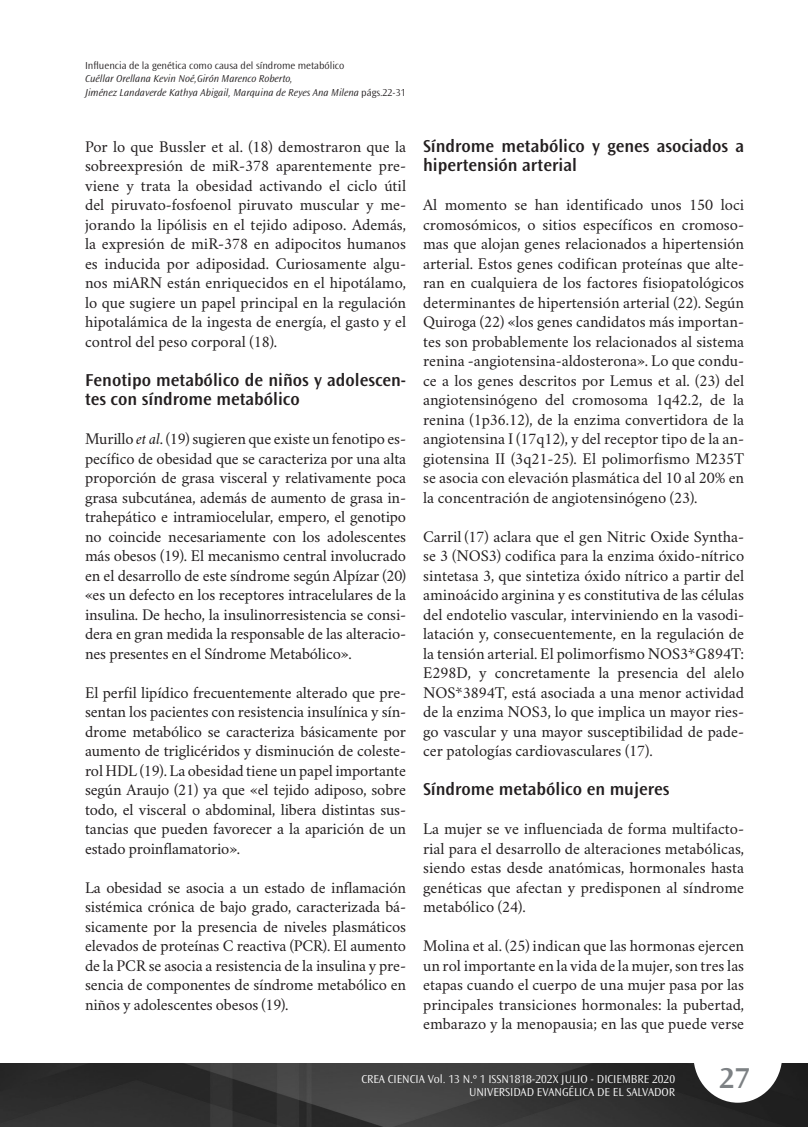
<style>
.page{position:relative;width:808px;height:1127px;background:#fff}
.page>*{position:absolute;margin:0;border:0;box-sizing:border-box;transform-origin:0 0}
.t1{font:600 30px "Ocean Sans Std";color:#7d8184}
.temas{font:600 18px/19.5px "Ocean Sans Std";color:#231f20}
.PARRAFO_GENERAL{font:16.5px/19.5px "Crimson";color:#231f20;text-align:justify}
.t2{font:300 12px/13.5px "Ocean Sans Std";color:#fff;text-align:right}
.t3{font:italic 300 10.5px/13.2px "Ocean Sans Std";color:#231f20}
.t4{font:300 10.5px "Ocean Sans Std";color:#231f20}
.s1{font-style:normal}
.s2{font-style:italic}
</style>
<div class="page">
<img style="left:0;top:1063px;width:808px;height:64px">
<div style="left:693px;top:1008px;width:89px;height:94px;background:#fff;border-radius:50%"></div>
<p class="t4" style="left:85px;top:60px;width:261px">Influencia de la genética como causa del síndrome metabólico</p>
<p class="t3" style="left:85px;top:73px;width:322px">Cuéllar Orellana Kevin Noé,Girón Marenco Roberto,<br>Jiménez Landaverde Kathya Abigail, Marquina de Reyes Ana Milena <span class="s1">págs.22-31</span></p>
<p class="PARRAFO_GENERAL" style="left:85px;top:134px;width:323px">Por lo que Bussler et al. (18) demostraron que la sobreexpresión de miR-378 aparentemente pre&shy;viene y trata la obesidad activando el ciclo útil del piruvato-fosfoenol piruvato muscular y me&shy;jorando la lipólisis en el tejido adiposo. Además, la expresión de miR-378 en adipocitos humanos es inducida por adiposidad. Curiosamente algu&shy;nos miARN están enriquecidos en el hipotálamo, lo que sugiere un papel principal en la regulación hipotalámica de la ingesta de energía, el gasto y el control del peso corporal (18).</p>
<p class="temas" style="left:85px;top:370px;width:323px">Fenotipo metabólico de niños y adolescen&shy;tes con síndrome metabólico</p>
<p class="PARRAFO_GENERAL" style="left:85px;top:427px;width:323px">Murillo <span class="s2">et al</span>. (19) sugieren que existe un fenotipo es&shy;pecífico de obesidad que se caracteriza por una alta proporción de grasa visceral y relativamente poca grasa subcutánea, además de aumento de grasa in&shy;trahepático e intramiocelular, empero, el genotipo no coincide necesariamente con los adolescentes más obesos (19). El mecanismo central involucrado en el desarrollo de este síndrome según Alpízar (20) «es un defecto en los receptores intracelulares de la insulina. De hecho, la insulinorresistencia se consi&shy;dera en gran medida la responsable de las alteracio&shy;nes presentes en el Síndrome Metabólico».</p>
<p class="PARRAFO_GENERAL" style="left:85px;top:680px;width:323px">El perfil lipídico frecuentemente alterado que pre&shy;sentan los pacientes con resistencia insulínica y sín&shy;drome metabólico se caracteriza básicamente por aumento de triglicéridos y disminución de coleste&shy;rol HDL (19). La obesidad tiene un papel importante según Araujo (21) ya que «el tejido adiposo, sobre todo, el visceral o abdominal, libera distintas sus&shy;tancias que pueden favorecer a la aparición de un estado proinflamatorio».</p>
<p class="PARRAFO_GENERAL" style="left:85px;top:875px;width:323px">La obesidad se asocia a un estado de inflamación sistémica crónica de bajo grado, caracterizada bá&shy;sicamente por la presencia de niveles plasmáticos elevados de proteínas C reactiva (PCR). El aumento de la PCR se asocia a resistencia de la insulina y pre&shy;sencia de componentes de síndrome metabólico en niños y adolescentes obesos (19).</p>
<p class="temas" style="left:423px;top:136px;width:323px">Síndrome metabólico y genes asociados a hipertensión arterial</p>
<p class="PARRAFO_GENERAL" style="left:423px;top:193px;width:323px">Al momento se han identificado unos 150 loci cromosómicos, o sitios específicos en cromoso&shy;mas que alojan genes relacionados a hipertensión arterial. Estos genes codifican proteínas que alte&shy;ran en cualquiera de los factores fisiopatológicos determinantes de hipertensión arterial (22). Según Quiroga (22) «los genes candidatos más importan&shy;tes son probablemente los relacionados al sistema renina -angiotensina-aldosterona». Lo que condu&shy;ce a los genes descritos por Lemus et al. (23) del angiotensinógeno del cromosoma 1q42.2, de la renina (1p36.12), de la enzima convertidora de la angiotensina I (17q12), y del receptor tipo de la an&shy;giotensina II (3q21-25). El polimorfismo M235T se asocia con elevación plasmática del 10 al 20% en la concentración de angiotensinógeno (23).</p>
<p class="PARRAFO_GENERAL" style="left:423px;top:524px;width:323px">Carril (17) aclara que el gen Nitric Oxide Syntha&shy;se 3 (NOS3) codifica para la enzima óxido-nítrico sintetasa 3, que sintetiza óxido nítrico a partir del aminoácido arginina y es constitutiva de las células del endotelio vascular, interviniendo en la vasodi&shy;latación y, consecuentemente, en la regulación de la tensión arterial. El polimorfismo NOS3*G894T:<br>E298D, y concretamente la presencia del alelo NOS*3894T, está asociada a una menor actividad de la enzima NOS3, lo que implica un mayor ries&shy;go vascular y una mayor susceptibilidad de pade&shy;cer patologías cardiovasculares (17).</p>
<p class="temas" style="left:423px;top:780px;width:248px">Síndrome metabólico en mujeres</p>
<p class="PARRAFO_GENERAL" style="left:423px;top:817px;width:323px">La mujer se ve influenciada de forma multifacto&shy;rial para el desarrollo de alteraciones metabólicas, siendo estas desde anatómicas, hormonales hasta genéticas que afectan y predisponen al síndrome metabólico (24).</p>
<p class="PARRAFO_GENERAL" style="left:423px;top:934px;width:323px">Molina et al. (25) indican que las hormonas ejercen un rol importante en la vida de la mujer, son tres las etapas cuando el cuerpo de una mujer pasa por las principales transiciones hormonales: la pubertad, embarazo y la menopausia; en las que puede verse</p>
<p class="t2" style="left:361px;top:1072px;width:315px">CREA CIENCIA Vol. 13 N.º 1 ISSN1818-202X JULIO - DICIEMBRE 2020<br>UNIVERSIDAD EVANGÉLICA DE EL SALVADOR</p>
<h1 class="t1" style="left:720px;top:1061px;width:32px">27</h1>
</div>
